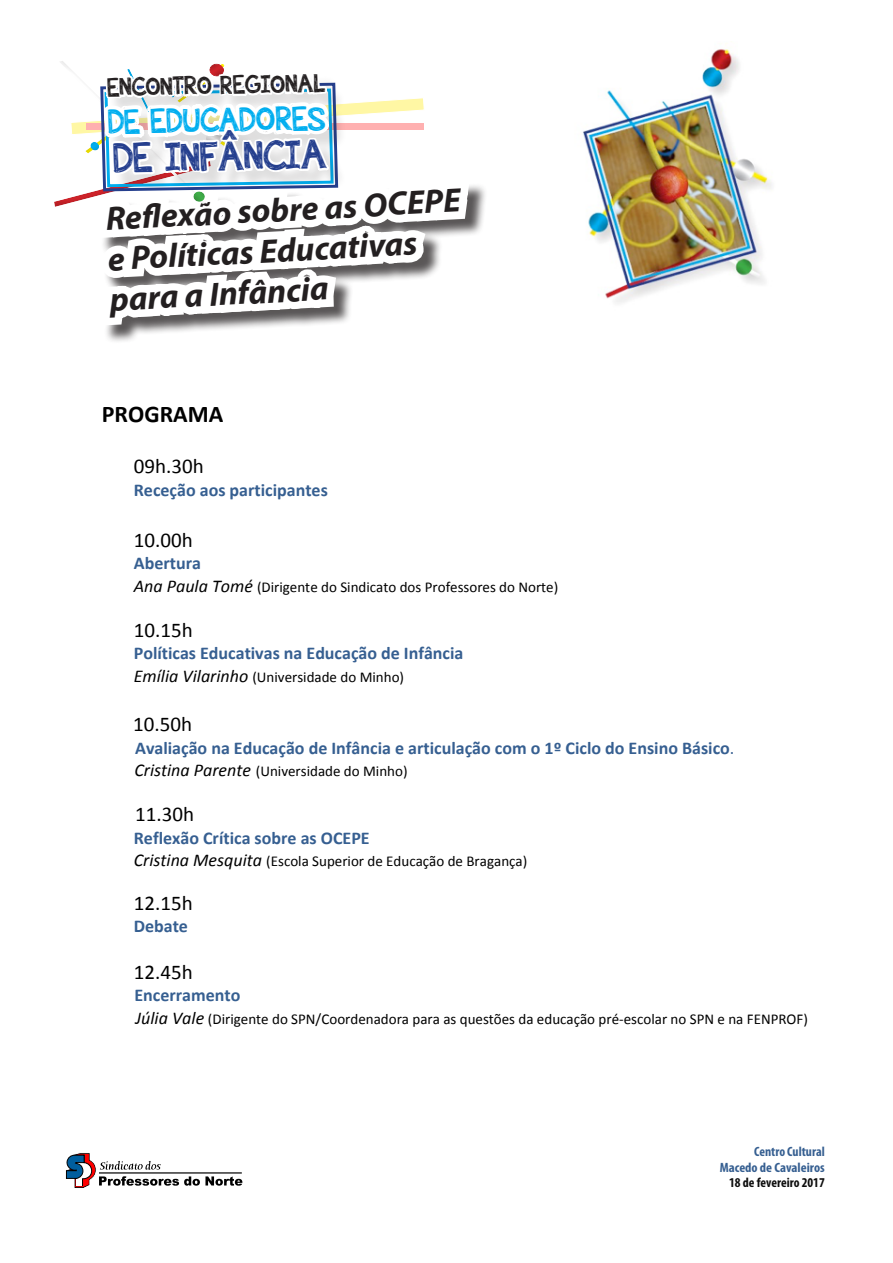
<style>
.page{position:relative;width:893px;height:1263px;background:#fff}
.page>*{position:absolute;margin:0;border:0;box-sizing:border-box;transform-origin:0 0}
.t1{font:40.95px "appleberry";color:#253f8e}
.t2{font:italic 700 33.75px "Myriad Pro";color:#231f20}
.t3{font:33.6px "appleberry";color:#00aeef}
.t4{font:25.65px "appleberry";color:#231f20}
.t5{font:700 24px "Calibri";color:#000}
.t6{font:21px "Calibri";color:#000}
.t7{font:700 18px "Calibri";color:#365f91}
.t8{font:15px "Calibri";color:#000}
.t9{font:700 condensed 13.5px/16.5px "Myriad Pro";color:#365f91;text-align:right}
.t10{font:700 condensed 13.5px "Myriad Pro";color:#0d0d0d}
.s1{font-style:italic;font-size:18px}
.s2{font-weight:400}
</style>
<div class="page">
<img style="left:583px;top:49px;width:189px;height:254px">
<svg style="left:355px;top:98px;width:123px;height:183px"></svg>
<svg style="left:54px;top:61px;width:301px;height:280px"></svg>
<svg style="left:66px;top:1153px;width:176px;height:35px"></svg>
<p class="t4" style="left:107px;top:69px;width:219px;rotate:-1deg">ENCONTRO REGIONAL</p>
<p class="t3" style="left:108px;top:99px;width:219px;rotate:-1deg">DE EDUCADORES</p>
<p class="t1" style="left:113px;top:130px;width:214px;rotate:-1deg">DE INFÂNCIA</p>
<p class="t2" style="left:105px;top:197px;width:357px;rotate:-3deg">Refl exão sobre as OCEPE</p>
<p class="t2" style="left:107px;top:237px;width:311px;rotate:-3deg">e Políticas Educativas</p>
<p class="t2" style="left:109px;top:278px;width:220px;rotate:-3deg">para a Infância</p>
<p class="t5" style="left:102px;top:399px;width:123px">PROGRAMA</p>
<p class="t6" style="left:134px;top:453px;width:71px">09h.30h</p>
<p class="t7" style="left:134px;top:478px;width:196px">Receção aos participantes</p>
<p class="t6" style="left:134px;top:526px;width:60px">10.00h</p>
<p class="t7" style="left:134px;top:552px;width:69px">Abertura</p>
<p class="t8" style="left:134px;top:577px;width:426px"><span class="s1">Ana Paula Tomé</span> (Dirigente do Sindicato dos Professores do Norte)</p>
<p class="t6" style="left:134px;top:616px;width:60px">10.15h</p>
<p class="t7" style="left:134px;top:642px;width:331px">Políticas Educativas na Educação de Infância</p>
<p class="t8" style="left:134px;top:667px;width:272px"><span class="s1">Emília Vilarinho</span> (Universidade do Minho)</p>
<p class="t6" style="left:133px;top:711px;width:60px">10.50h</p>
<p class="t7" style="left:135px;top:736px;width:601px">Avaliação na Educação de Infância e articulação com o 1º Ciclo do Ensino Básico<span class="s2">.</span></p>
<p class="t8" style="left:134px;top:762px;width:275px"><span class="s1">Cristina Parente</span> (Universidade do Minho)</p>
<p class="t6" style="left:135px;top:801px;width:60px">11.30h</p>
<p class="t7" style="left:134px;top:826px;width:237px">Reflexão Crítica sobre as OCEPE</p>
<p class="t8" style="left:134px;top:852px;width:395px"><span class="s1">Cristina Mesquita</span> (Escola Superior de Educação de Bragança)</p>
<p class="t6" style="left:134px;top:889px;width:60px">12.15h</p>
<p class="t7" style="left:134px;top:915px;width:56px">Debate</p>
<p class="t6" style="left:134px;top:958px;width:60px">12.45h</p>
<p class="t7" style="left:134px;top:984px;width:108px">Encerramento</p>
<p class="t8" style="left:135px;top:1009px;width:674px"><span class="s1">Júlia Vale</span> (Dirigente do SPN/Coordenadora para as questões da educação pré--‐escolar no SPN e na FENPROF)</p>
<p class="t9" style="left:720px;top:1143px;width:107px">Centro Cultural<br>Macedo de Cavaleiros</p>
<p class="t10" style="left:729px;top:1174px;width:97px">18 de fevereiro 2017</p>
</div>
